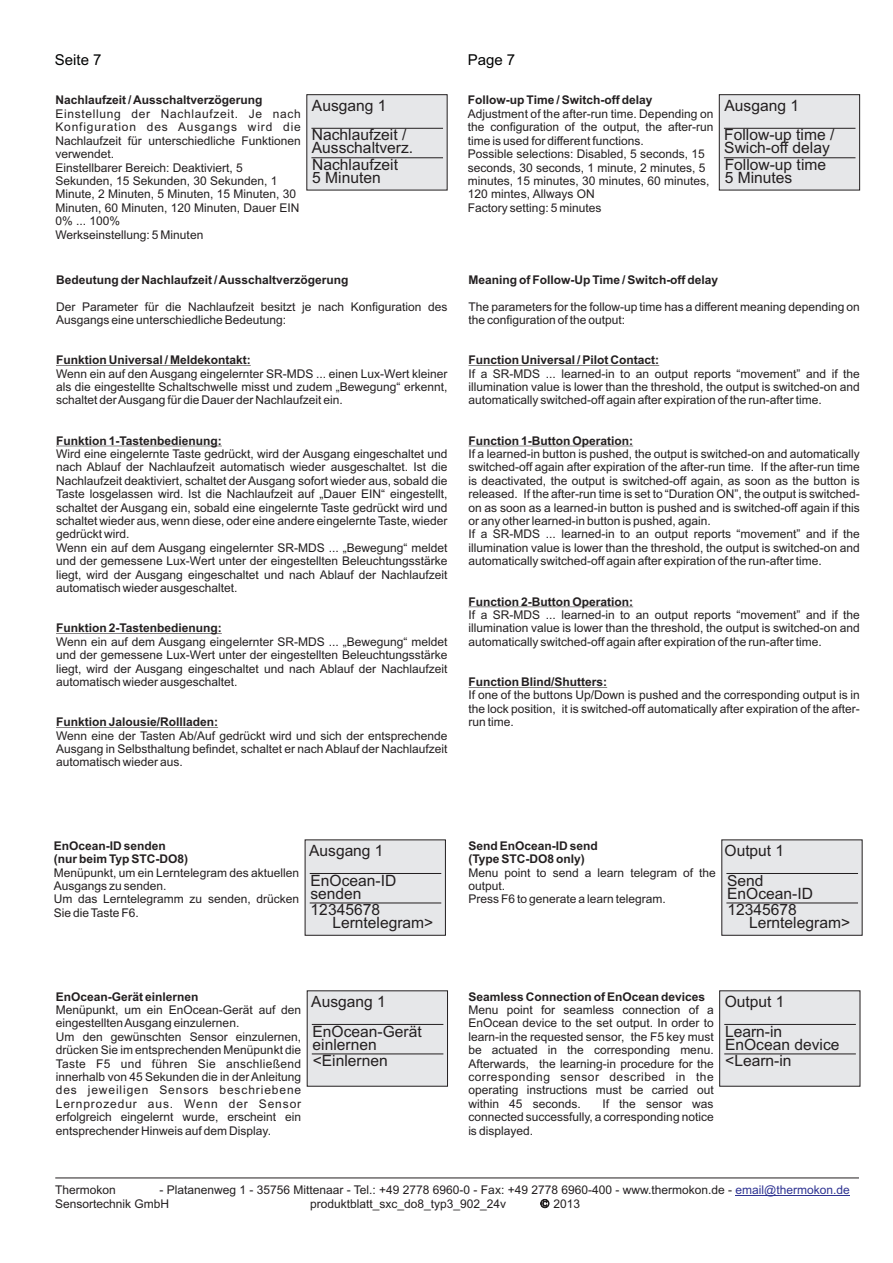
<style>
.page{position:relative;width:893px;height:1263px;background:#fff}
.page>*{position:absolute;margin:0;border:0;box-sizing:border-box;transform-origin:0 0}
.t1{font:15.6px/29.8px "Arial";color:#231f20}
.t2{font:15.3px "Arial";color:#231f20}
.t3{font:15px "Arial";color:#010202}
.t4{font:12px/13.4px "Arial";color:#231f20}
.t5{font:700 12px/13.4px "Arial";color:#231f20}
.s1{color:#2d3291}
</style>
<div class="page">
<hr style="left:56px;top:365px;width:195px;height:1px;background:#231f20">
<hr style="left:56px;top:446px;width:166px;height:1px;background:#231f20">
<hr style="left:56px;top:633px;width:166px;height:1px;background:#231f20">
<hr style="left:56px;top:727px;width:162px;height:1px;background:#231f20">
<hr style="left:468px;top:365px;width:191px;height:1px;background:#231f20">
<hr style="left:468px;top:446px;width:165px;height:1px;background:#231f20">
<hr style="left:468px;top:607px;width:165px;height:1px;background:#231f20">
<hr style="left:468px;top:687px;width:139px;height:1px;background:#231f20">
<svg style="left:306px;top:94px;width:141px;height:96px;background:#dedfe1"></svg>
<hr style="left:311px;top:128px;width:132px;height:1px;background:#231f20">
<hr style="left:311px;top:158px;width:132px;height:1px;background:#231f20">
<div style="left:719px;top:94px;width:141px;height:96px;background:#e6e7e9"></div>
<hr style="left:724px;top:128px;width:131px;height:1px;background:#231f20">
<hr style="left:724px;top:158px;width:131px;height:1px;background:#231f20">
<div style="left:305px;top:839px;width:141px;height:96px;background:#e6e7e9"></div>
<hr style="left:310px;top:873px;width:131px;height:1px;background:#231f20">
<hr style="left:310px;top:903px;width:131px;height:1px;background:#231f20">
<div style="left:721px;top:839px;width:141px;height:96px;background:#e6e7e9"></div>
<hr style="left:726px;top:873px;width:132px;height:1px;background:#231f20">
<hr style="left:726px;top:903px;width:132px;height:1px;background:#231f20">
<div style="left:307px;top:990px;width:141px;height:96px;background:#e6e7e9"></div>
<hr style="left:312px;top:1024px;width:131px;height:1px;background:#231f20">
<hr style="left:312px;top:1054px;width:131px;height:1px;background:#231f20">
<svg style="left:719px;top:990px;width:141px;height:96px;background:#dedfe1"></svg>
<hr style="left:724px;top:1024px;width:132px;height:1px;background:#231f20">
<hr style="left:724px;top:1054px;width:132px;height:1px;background:#231f20">
<hr style="left:55px;top:1177px;width:804px;height:1px;background:#231f20">
<svg style="left:540px;top:1199px;width:9px;height:9px"></svg>
<hr style="left:735px;top:1195px;width:115px;height:1px;background:#2d3291">
<p class="t3" style="left:55px;top:54px;width:48px">Seite 7</p>
<p class="t3" style="left:468px;top:54px;width:49px">Page 7</p>
<p class="t5" style="left:55px;top:95px;width:208px">Nachlaufzeit / Ausschaltverzögerung</p>
<p class="t4" style="left:55px;top:108px;width:247px">Einstellung der Nachlaufzeit. Je nach Konfiguration des Ausgangs wird die Nachlaufzeit für unterschiedliche Funktionen verwendet.<br>Einstellbarer Bereich: Deaktiviert, 5<br>Sekunden, 15 Sekunden, 30 Sekunden, 1<br>Minute, 2 Minuten, 5 Minuten, 15 Minuten, 30<br>Minuten, 60 Minuten, 120 Minuten, Dauer EIN 0% ... 100%<br>Werkseinstellung: 5 Minuten</p>
<h1 class="t1" style="left:312px;top:92px;width:96px">Ausgang 1<br>Nachlaufzeit /<br>Nachlaufzeit</h1>
<p class="t5" style="left:468px;top:95px;width:186px">Follow-up Time / Switch-off delay</p>
<p class="t4" style="left:468px;top:108px;width:247px">Adjustment of the after-run time. Depending on the configuration of the output, the after-run time is used for different functions.<br>Possible selections: Disabled, 5 seconds, 15 seconds, 30 seconds, 1 minute, 2 minutes, 5 minutes, 15 minutes, 30 minutes, 60 minutes, 120 mintes, Allways ON<br>Factory setting: 5 minutes</p>
<h1 class="t1" style="left:724px;top:92px;width:112px">Ausgang 1<br>Follow-up time /<br>Follow-up time</h1>
<h1 class="t1" style="left:725px;top:164px;width:69px">5 Minutes</h1>
<h1 class="t1" style="left:312px;top:134px;width:103px">Ausschaltverz.</h1>
<h1 class="t1" style="left:724px;top:134px;width:107px">Swich-off delay</h1>
<h1 class="t1" style="left:312px;top:164px;width:70px">5 Minuten</h1>
<p class="t5" style="left:56px;top:274px;width:294px">Bedeutung der Nachlaufzeit / Ausschaltverzögerung</p>
<p class="t4" style="left:56px;top:301px;width:393px">Der Parameter für die Nachlaufzeit besitzt je nach Konfiguration des<br>Ausgangs eine unterschiedliche Bedeutung:</p>
<p class="t5" style="left:56px;top:354px;width:196px">Funktion Universal / Meldekontakt:</p>
<p class="t4" style="left:56px;top:368px;width:393px;text-align:justify">Wenn ein auf den Ausgang eingelernter SR-MDS ... einen Lux-Wert kleiner als die eingestellte Schaltschwelle misst und zudem „Bewegung“ erkennt, schaltet der Ausgang für die Dauer der Nachlaufzeit ein.</p>
<p class="t5" style="left:56px;top:435px;width:167px">Funktion 1-Tastenbedienung:</p>
<p class="t4" style="left:56px;top:448px;width:393px">Wird eine eingelernte Taste gedrückt, wird der Ausgang eingeschaltet und nach Ablauf der Nachlaufzeit automatisch wieder ausgeschaltet. Ist die Nachlaufzeit deaktiviert, schaltet der Ausgang sofort wieder aus, sobald die Taste losgelassen wird. Ist die Nachlaufzeit auf „Dauer EIN“ eingestellt, schaltet der Ausgang ein, sobald eine eingelernte Taste gedrückt wird und schaltet wieder aus, wenn diese, oder eine andere eingelernte Taste, wieder gedrückt wird.<br>Wenn ein auf dem Ausgang eingelernter SR-MDS ... „Bewegung“ meldet und der gemessene Lux-Wert unter der eingestellten Beleuchtungsstärke liegt, wird der Ausgang eingeschaltet und nach Ablauf der Nachlaufzeit automatisch wieder ausgeschaltet.</p>
<p class="t5" style="left:56px;top:622px;width:167px">Funktion 2-Tastenbedienung:</p>
<p class="t4" style="left:56px;top:636px;width:393px;text-align:justify">Wenn ein auf dem Ausgang eingelernter SR-MDS ... „Bewegung“ meldet und der gemessene Lux-Wert unter der eingestellten Beleuchtungsstärke liegt, wird der Ausgang eingeschaltet und nach Ablauf der Nachlaufzeit automatisch wieder ausgeschaltet.</p>
<p class="t5" style="left:56px;top:716px;width:164px">Funktion Jalousie/Rollladen:</p>
<p class="t4" style="left:56px;top:730px;width:393px;text-align:justify">Wenn eine der Tasten Ab/Auf gedrückt wird und sich der entsprechende Ausgang in Selbsthaltung befindet, schaltet er nach Ablauf der Nachlaufzeit automatisch wieder aus.</p>
<p class="t5" style="left:468px;top:274px;width:251px">Meaning of Follow-Up Time / Switch-off delay</p>
<p class="t4" style="left:468px;top:301px;width:393px">The parameters for the follow-up time has a different meaning depending on the configuration of the output:</p>
<p class="t5" style="left:468px;top:354px;width:192px">Function Universal / Pilot Contact:</p>
<p class="t4" style="left:468px;top:368px;width:393px;text-align:justify">If a SR-MDS ... learned-in to an output reports “movement” and if the illumination value is lower than the threshold, the output is switched-on and automatically switched-off again after expiration of the run-after time.</p>
<p class="t5" style="left:468px;top:435px;width:166px">Function 1-Button Operation:</p>
<p class="t4" style="left:468px;top:448px;width:393px">If a learned-in button is pushed, the output is switched-on and automatically switched-off again after expiration of the after-run time. If the after-run time is deactivated, the output is switched-off again, as soon as the button is released. If the after-run time is set to “Duration ON”, the output is switched&shy;on as soon as a learned-in button is pushed and is switched-off again if this or any other learned-in button is pushed, again.<br>If a SR-MDS ... learned-in to an output reports “movement” and if the illumination value is lower than the threshold, the output is switched-on and automatically switched-off again after expiration of the run-after time.</p>
<p class="t5" style="left:468px;top:596px;width:166px">Function 2-Button Operation:</p>
<p class="t4" style="left:468px;top:609px;width:393px;text-align:justify">If a SR-MDS ... learned-in to an output reports “movement” and if the illumination value is lower than the threshold, the output is switched-on and automatically switched-off again after expiration of the run-after time.</p>
<p class="t5" style="left:468px;top:676px;width:140px">Function Blind/Shutters:</p>
<p class="t4" style="left:468px;top:690px;width:393px;text-align:justify">If one of the buttons Up/Down is pushed and the corresponding output is in the lock position, it is switched-off automatically after expiration of the after&shy;run time.</p>
<p class="t5" style="left:54px;top:840px;width:136px">EnOcean-ID senden (nur beim Typ STC-DO8)</p>
<p class="t4" style="left:54px;top:867px;width:247px">Menüpunkt, um ein Lerntelegram des aktuellen<br>Ausgangs zu senden.<br>Um das Lerntelegramm zu senden, drücken<br>Sie die Taste F6.</p>
<h1 class="t1" style="left:309px;top:837px;width:89px">Ausgang 1<br>EnOcean-ID</h1>
<h1 class="t1" style="left:310px;top:886px;width:71px;line-height:16.5px">senden<br>12345678</h1>
<h1 class="t1" style="left:332px;top:909px;width:103px">Lerntelegram&gt;</h1>
<p class="t5" style="left:56px;top:991px;width:144px">EnOcean-Gerät einlernen</p>
<p class="t4" style="left:56px;top:1004px;width:247px">Menüpunkt, um ein EnOcean-Gerät auf den eingestellten Ausgang einzulernen.<br>Um den gewünschten Sensor einzulernen, drücken Sie im entsprechenden Menüpunkt die Taste F5 und führen Sie anschließend innerhalb von 45 Sekunden die in der Anleitung des jeweiligen Sensors beschriebene Lernprozedur aus. Wenn der Sensor erfolgreich eingelernt wurde, erscheint ein entsprechender Hinweis auf dem Display.</p>
<h1 class="t1" style="left:311px;top:987px;width:112px">Ausgang 1<br>EnOcean-Gerät</h1>
<h1 class="t1" style="left:313px;top:1037px;width:77px;line-height:16.5px">einlernen &lt;Einlernen</h1>
<p class="t5" style="left:468px;top:840px;width:131px">Send EnOcean-ID send (Type STC-DO8 only)</p>
<p class="t4" style="left:468px;top:867px;width:249px">Menu point to send a learn telegram of the output.<br>Press F6 to generate a learn telegram.</p>
<h1 class="t1" style="left:725px;top:837px;width:61px">Output 1</h1>
<p class="t2" style="left:727px;top:874px;width:38px">Send</p>
<h1 class="t1" style="left:727px;top:886px;width:87px;line-height:16.5px">EnOcean-ID<br>12345678</h1>
<h1 class="t1" style="left:749px;top:909px;width:103px">Lerntelegram&gt;</h1>
<p class="t5" style="left:468px;top:991px;width:238px">Seamless Connection of EnOcean devices</p>
<p class="t4" style="left:468px;top:1004px;width:247px;text-align:justify">Menu point for seamless connection of a EnOcean device to the set output. In order to learn-in the requested sensor, the F5 key must be actuated in the corresponding menu.<br>Afterwards, the learning-in procedure for the corresponding sensor described in the operating instructions must be carried out within 45 seconds.</p>
<p class="t4" style="left:468px;top:1098px;width:247px;text-align:justify;text-indent:134px">If the sensor was connected successfully, a corresponding notice is displayed.</p>
<h1 class="t1" style="left:725px;top:988px;width:61px">Output 1<br>Learn-in</h1>
<h1 class="t1" style="left:725px;top:1037px;width:116px;line-height:16.5px">EnOcean device &lt;Learn-in</h1>
<p class="t4" style="left:55px;top:1184px;width:796px;text-indent:104px">- Platanenweg 1 - 35756 Mittenaar - Tel.: +49 2778 6960-0 - Fax: +49 2778 6960-400 - www.thermokon.de - <span class="s1">email@thermokon.de<br></span>Sensortechnik GmbH</p>
<p class="t4" style="left:55px;top:1184px;width:62px">Thermokon</p>
<p class="t4" style="left:310px;top:1198px;width:198px">produktblatt_sxc_do8_typ3_902_24v</p>
<p class="t4" style="left:553px;top:1198px;width:28px">2013</p>
</div>
